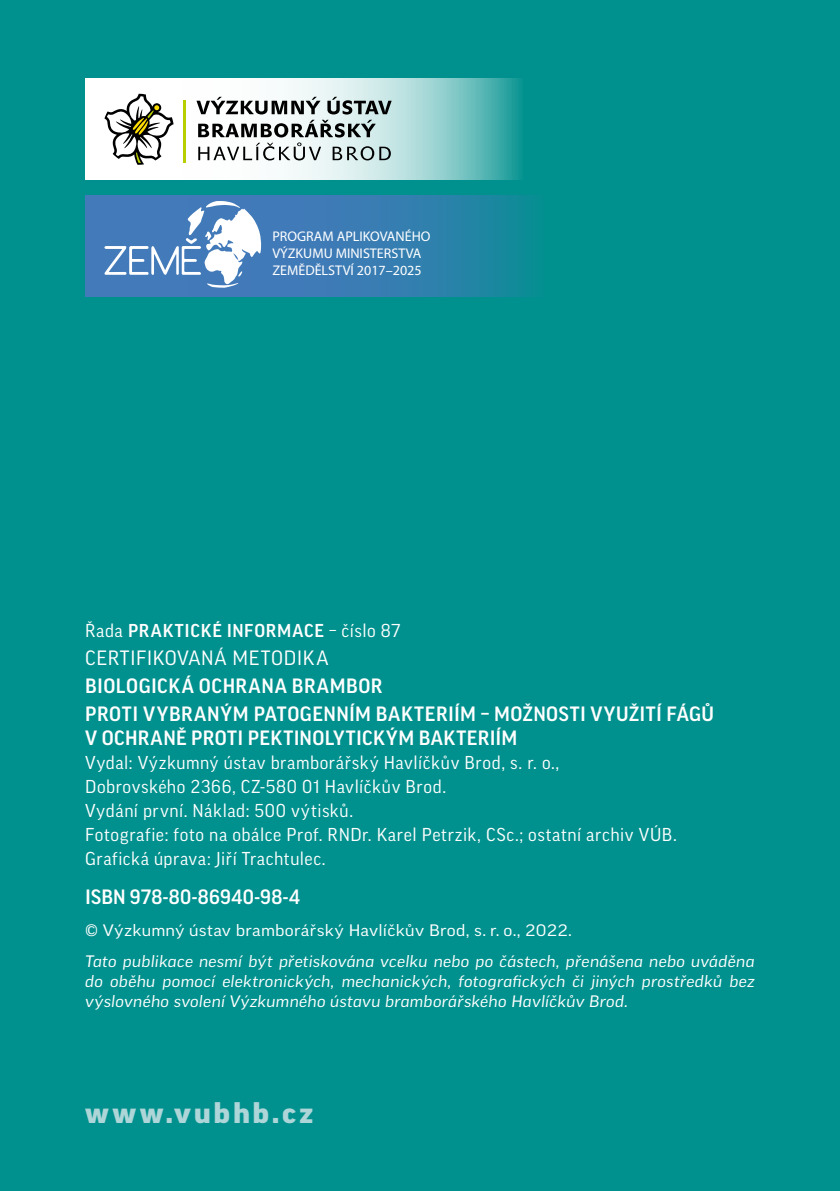
<style>
.page{position:relative;width:840px;height:1191px;background:#fff}
.page>*{position:absolute;margin:0;border:0;box-sizing:border-box;transform-origin:0 0}
.t1{font:900 expanded 28px "Good Pro";letter-spacing:.105em;color:#aed5d7}
.t2{font:500 20px/28px "Good Pro";letter-spacing:.02em;color:#fff}
.t3{font:20px "Good Pro";letter-spacing:.03em;color:#fff}
.t4{font:18px/24px "Good Pro";letter-spacing:.035em;color:#fff}
.t5{font:500 18px "Good Pro";letter-spacing:.04em;color:#fff}
.t6{font:italic expanded 16px/20px "Good Pro";letter-spacing:.01em;color:#fff;text-align:justify}
.t7{font:expanded 16px "Good Pro";letter-spacing:.02em;color:#fff}
.t8{font:14px/16.8px "Myriad Pro";color:#fff}
.s1{font-weight:400}
</style>
<div class="page">
<div style="left:0;top:0;width:839px;height:1191px;background:#00918e"></div>
<svg style="left:85px;top:78px;width:436px;height:102px;background:#b8dfdd"></svg>
<svg style="left:85px;top:196px;width:444px;height:101px;background:#327fae"></svg>
<svg style="left:104px;top:94px;width:69px;height:71px;background:#bebeb7"></svg>
<hr style="left:183px;top:100px;width:2px;height:62px;background:#b9ce00">
<svg style="left:196px;top:97px;width:195px;height:63px;background:#aeb5b5"></svg>
<svg style="left:104px;top:201px;width:157px;height:87px;background:#759dcc"></svg>
<p class="t8" style="left:272px;top:228px;width:159px">PROGRAM APLIKOVANÉHO<br>VÝZKUMU MINISTERSTVA<br>ZEMĚDĚLSTVÍ 2017–2025</p>
<p class="t5" style="left:85px;top:620px;width:316px"><span class="s1">Řada</span> PRAKTICKÉ INFORMACE <span class="s1">– číslo 87</span></p>
<p class="t3" style="left:85px;top:646px;width:245px">CERTIFIKOVANÁ METODIKA</p>
<p class="t2" style="left:85px;top:672px;width:629px">BIOLOGICKÁ OCHRANA BRAMBOR<br>PROTI VYBRANÝM PATOGENNÍM BAKTERIÍM – MOŽNOSTI VYUŽITÍ FÁGŮ</p>
<p class="t2" style="left:85px;top:724px;width:433px">V OCHRANĚ PROTI PEKTINOLYTICKÝM BAKTERIÍM</p>
<p class="t4" style="left:85px;top:750px;width:593px">Vydal: Výzkumný ústav bramborářský Havlíčkův Brod, s. r. o.,<br>Dobrovského 2366, CZ-580 01 Havlíčkův Brod.<br>Vydání první. Náklad: 500 výtisků.<br>Fotografie: foto na obálce Prof. RNDr. Karel Petrzik, CSc.; ostatní archiv VÚB.<br>Grafická úprava: Jiří Trachtulec.</p>
<p class="t2" style="left:85px;top:883px;width:216px">ISBN 978-80-86940-98-4</p>
<p class="t7" style="left:85px;top:920px;width:488px">© Výzkumný ústav bramborářský Havlíčkův Brod, s. r. o., 2022.</p>
<p class="t6" style="left:85px;top:951px;width:670px">Tato publikace nesmí být přetiskována vcelku nebo po částech, přenášena nebo uváděna do oběhu pomocí elektronických, mechanických, fotografických či jiných prostředků bez výslovného svolení Výzkumného ústavu bramborářského Havlíčkův Brod.</p>
<h1 class="t1" style="left:85px;top:1097px;width:229px">www.vubhb.cz</h1>
</div>
